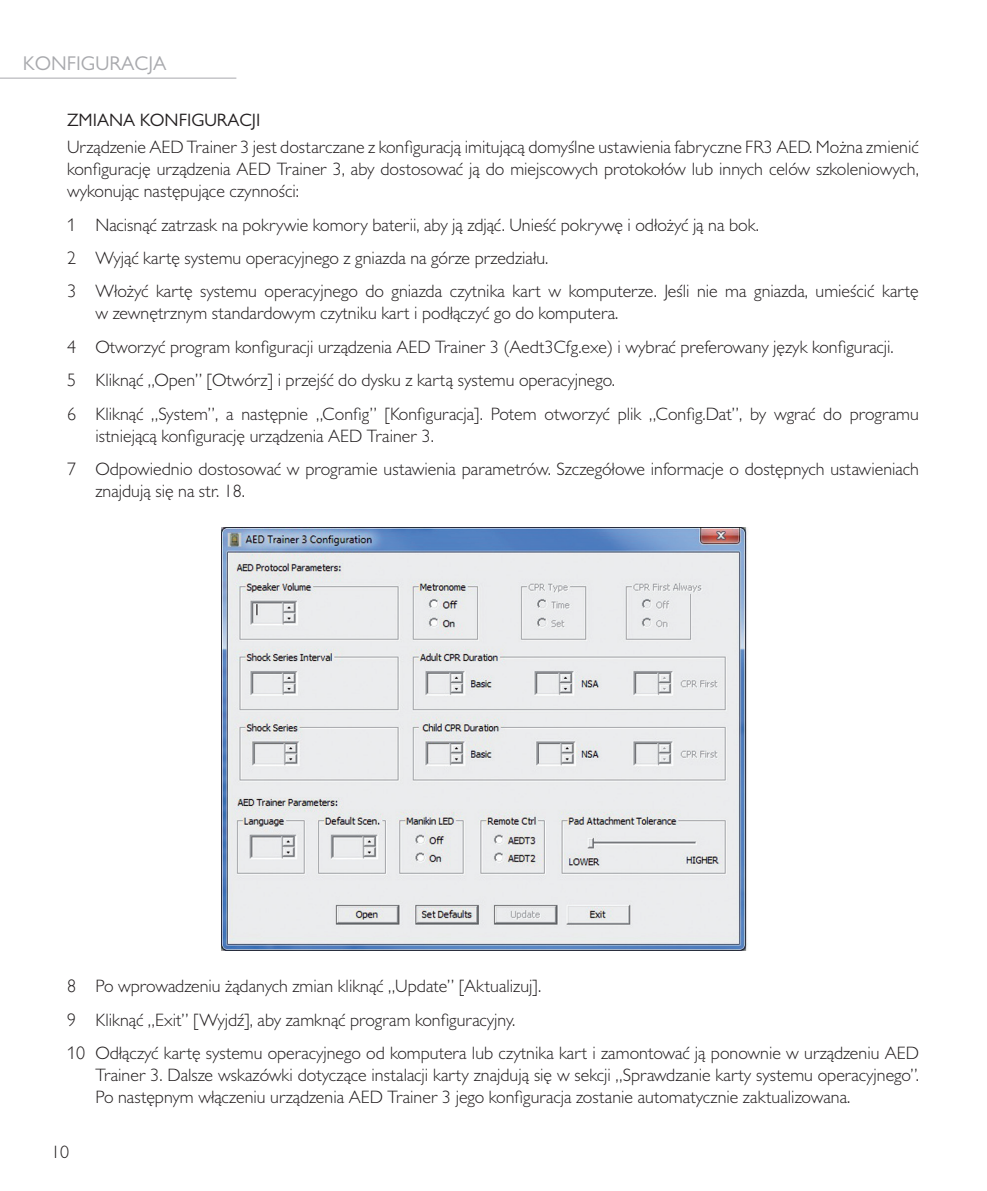
<style>
.page{position:relative;width:987px;height:1191px;background:#fff}
.page>*{position:absolute;margin:0;border:0;box-sizing:border-box;transform-origin:0 0}
._6_Notes_and_Warning{font:20px "Gill Sans MT Pro";color:#a8a9ad}
._5_Body_Text{font:300 18px/22px "Gill Sans MT Pro";color:#231f20}
._3_Sub_heading{font:18px "Gill Sans MT Pro";color:#231f20}
.s1{font-family:"Gill Alt One"}
</style>
<div class="page">
<hr style="left:0;top:78px;width:236px;height:1px;background:#a8a9ad">
<img style="left:221px;top:527px;width:527px;height:424px">
<p class="_6_Notes_and_Warning" style="left:23px;top:52px;width:145px">KONFIGURACJA</p>
<p class="_3_Sub_heading" style="left:67px;top:109px;width:195px">ZMIANA KONFIGURACJI</p>
<p class="_5_Body_Text" style="left:67px;top:136px;width:853px;text-align:justify">Urządzenie AED Trainer 3 jest dostarczane z konfiguracją imitującą domyślne ustawienia fabryczne FR3 AED. Można zmienić konfigurację urządzenia AED Trainer 3, aby dostosować ją do miejscowych protokołów lub innych celów szkoleniowych, wykonując następujące czynności:</p>
<p class="_5_Body_Text" style="left:67px;top:213px;width:693px"><span class="s1">1</span> Nacisnąć zatrzask na pokrywie komory baterii, aby ją zdjąć. Unieść pokrywę i odłożyć ją na bok.</p>
<p class="_5_Body_Text" style="left:67px;top:247px;width:483px"><span class="s1">2</span> Wyjąć kartę systemu operacyjnego z gniazda na górze przedziału.</p>
<p class="_5_Body_Text" style="left:95px;top:280px;width:824px;text-indent:-28px"><span class="s1">3</span> Włożyć kartę systemu operacyjnego do gniazda czytnika kart w komputerze. Jeśli nie ma gniazda, umieścić kartę w zewnętrznym standardowym czytniku kart i podłączyć go do komputera.</p>
<p class="_5_Body_Text" style="left:67px;top:335px;width:828px"><span class="s1">4</span> Otworzyć program konfiguracji urządzenia AED Trainer 3 (Aedt3Cfg.exe) i wybrać preferowany język konfiguracji.</p>
<p class="_5_Body_Text" style="left:67px;top:369px;width:549px"><span class="s1">5</span> Kliknąć „Open” [Otwórz] i przejść do dysku z kartą systemu operacyjnego.</p>
<p class="_5_Body_Text" style="left:95px;top:402px;width:824px;text-indent:-28px"><span class="s1">6</span> Kliknąć „System”, a następnie „Config” [Konfiguracja]. Potem otworzyć plik „Config.Dat”, by wgrać do programu istniejącą konfigurację urządzenia AED Trainer 3.</p>
<p class="_5_Body_Text" style="left:95px;top:457px;width:824px;text-indent:-28px"><span class="s1">7</span> Odpowiednio dostosować w programie ustawienia parametrów. Szczegółowe informacje o dostępnych ustawieniach znajdują się na str. 18.</p>
<p class="_5_Body_Text" style="left:67px;top:975px;width:475px"><span class="s1">8</span> Po wprowadzeniu żądanych zmian kliknąć „Update” [Aktualizuj].</p>
<p class="_5_Body_Text" style="left:67px;top:1008px;width:449px"><span class="s1">9</span> Kliknąć „Exit” [Wyjdź], aby zamknąć program konfiguracyjny.</p>
<p class="_5_Body_Text" style="left:95px;top:1041px;width:825px;text-align:justify;text-indent:-28px"><span class="s1">10</span> Odłączyć kartę systemu operacyjnego od komputera lub czytnika kart i zamontować ją ponownie w urządzeniu AED Trainer 3. Dalsze wskazówki dotyczące instalacji karty znajdują się w sekcji „Sprawdzanie karty systemu operacyjnego”.<br>Po następnym włączeniu urządzenia AED Trainer 3 jego konfiguracja zostanie automatycznie zaktualizowana.</p>
<p class="_5_Body_Text" style="left:51px;top:1140px;width:20px">10</p>
</div>
